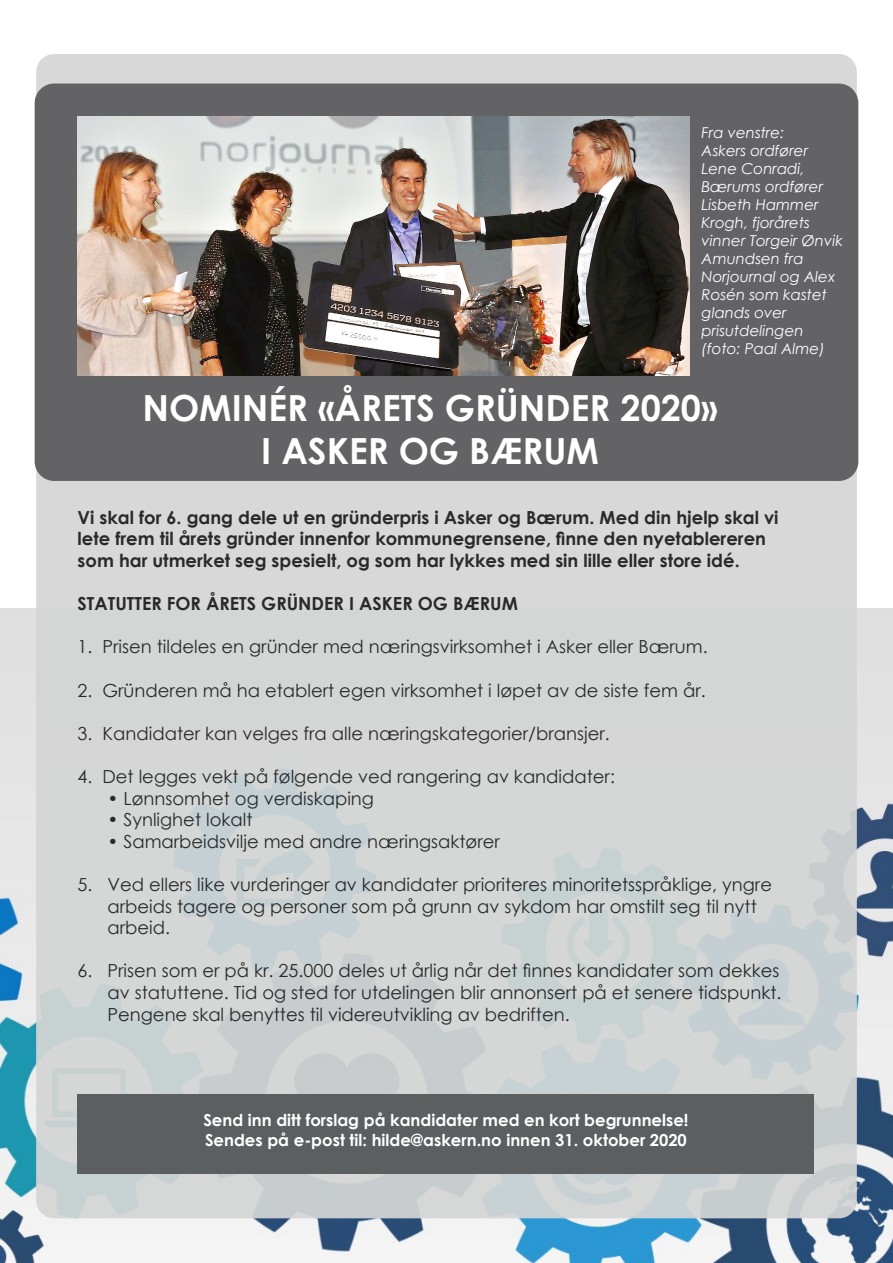
<style>
.page{position:relative;width:893px;height:1263px;background:#fff}
.page>*{position:absolute;margin:0;border:0;box-sizing:border-box;transform-origin:0 0}
.t1{font:700 36px "Century Gothic";color:#fff}
.t2{font:18px/21.6px "Century Gothic";color:#000}
.t3{font:700 18px/21.6px "Century Gothic";color:#000}
.t4{font:700 16.5px/19.8px "Century Gothic";color:#fff}
.t5{font:italic 15px/18px "Century Gothic";color:#fff}
</style>
<div class="page">
<img style="left:0;top:608px;width:893px;height:655px">
<div style="left:36px;top:54px;width:821px;height:1164px;background:linear-gradient(to right,#d3d6d5,#d2d5d5);border-radius:18px"></div>
<div style="left:36px;top:85px;width:821px;height:394px;background:#636366;border-radius:18px"></div>
<div style="left:35px;top:84px;width:823px;height:397px;border:3px solid #636366;border-radius:18px"></div>
<img style="left:78px;top:116px;width:611px;height:260px">
<div style="left:78px;top:1094px;width:736px;height:80px;background:#5b5f5f"></div>
<p class="t5" style="left:702px;top:123px;width:143px">Fra venstre:<br>Askers ordfører<br>Lene Conradi,<br>Bærums ordfører<br>Lisbeth Hammer<br>Krogh, fjorårets vinner Torgeir Ønvik<br>Amundsen fra<br>Norjournal og Alex<br>Rosén som kastet glands over prisutdelingen (foto: Paal Alme)</p>
<p class="t1" style="left:142px;top:380px;width:577px">NOMINÉR «ÅRETS GRÜNDER 2020»</p>
<p class="t1" style="left:261px;top:423px;width:339px">I ASKER OG BÆRUM</p>
<p class="t3" style="left:78px;top:506px;width:702px">Vi skal for 6. gang dele ut en gründerpris i Asker og Bærum. Med din hjelp skal vi lete frem til årets gründer innenfor kommunegrensene, finne den nyetablereren som har utmerket seg spesielt, og som har lykkes med sin lille eller store idé.</p>
<p class="t3" style="left:78px;top:592px;width:442px">STATUTTER FOR ÅRETS GRÜNDER I ASKER OG BÆRUM</p>
<p class="t2" style="left:78px;top:636px;width:632px">1. Prisen tildeles en gründer med næringsvirksomhet i Asker eller Bærum.</p>
<p class="t2" style="left:78px;top:679px;width:630px">2. Gründeren må ha etablert egen virksomhet i løpet av de siste fem år.</p>
<p class="t2" style="left:78px;top:722px;width:534px">3. Kandidater kan velges fra alle næringskategorier/bransjer.</p>
<p class="t2" style="left:78px;top:765px;width:539px">4. Det legges vekt på følgende ved rangering av kandidater:</p>
<p class="t2" style="left:108px;top:787px;width:268px">• Lønnsomhet og verdiskaping</p>
<p class="t2" style="left:108px;top:809px;width:146px">• Synlighet lokalt</p>
<p class="t2" style="left:108px;top:830px;width:394px">• Samarbeidsvilje med andre næringsaktører</p>
<p class="t2" style="left:108px;top:873px;width:666px;text-indent:-30px">5. Ved ellers like vurderinger av kandidater prioriteres minoritetsspråklige, yngre arbeids tagere og personer som på grunn av sykdom har omstilt seg til nytt arbeid.</p>
<p class="t2" style="left:108px;top:960px;width:675px;text-align:justify;text-indent:-30px">6. Prisen som er på kr. 25.000 deles ut årlig når det finnes kandidater som dekkes av statuttene. Tid og sted for utdelingen blir annonsert på et senere tidspunkt.<br>Pengene skal benyttes til videreutvikling av bedriften.</p>
<p class="t4" style="left:203px;top:1110px;width:487px">Send inn ditt forslag på kandidater med en kort begrunnelse!<br>Sendes på e-post til: hilde@askern.no innen 31. oktober 2020</p>
</div>
